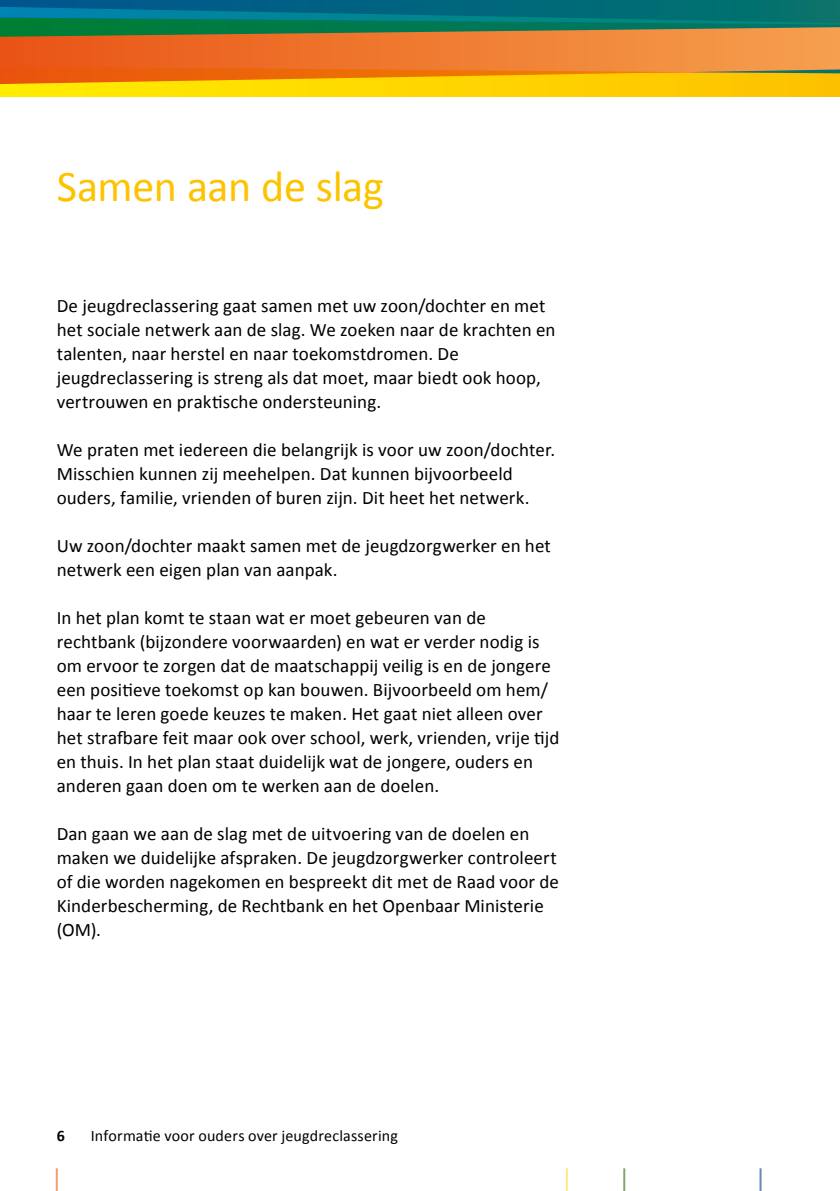
<style>
.page{position:relative;width:840px;height:1191px;background:#fff}
.page>*{position:absolute;margin:0;border:0;box-sizing:border-box;transform-origin:0 0}
.t1{font:44px "Calibri";letter-spacing:-.01em;color:#fdc300}
.t2{font:19px/24px "Calibri";letter-spacing:.005em;color:#000}
.t3{font:16px "Calibri";letter-spacing:.01em;color:#000}
.t4{font:700 16px "Calibri";color:#000}
</style>
<div class="page">
<div style="left:0;top:72px;width:839px;height:24px;background:linear-gradient(to right,#ffed00,#fec100)"></div>
<div style="left:0;top:26px;width:839px;height:46px;background:linear-gradient(to right,#e95415,#f5a04e)"></div>
<div style="left:0;top:0;width:839px;height:26px;background:linear-gradient(to right,#005591,#03746c)"></div>
<svg style="left:0;top:55px;width:839px;height:29px;background:#ef891d"></svg>
<svg style="left:0;top:6px;width:839px;height:31px;background:#277864"></svg>
<hr style="left:56px;top:1168px;width:2px;height:23px;background:#f49c70">
<hr style="left:565px;top:1168px;width:2px;height:23px;background:#ffe980">
<hr style="left:623px;top:1168px;width:2px;height:23px;background:#84a66c">
<hr style="left:759px;top:1168px;width:2px;height:23px;background:#6289b8">
<h1 class="t1" style="left:57px;top:159px;width:328px">Samen aan de slag</h1>
<p class="t2" style="left:57px;top:293px;width:500px">De jeugdreclassering gaat samen met uw zoon/dochter en met het sociale netwerk aan de slag. We zoeken naar de krachten en talenten, naar herstel en naar toekomstdromen. De jeugdreclassering is streng als dat moet, maar biedt ook hoop, vertrouwen en praktische ondersteuning.</p>
<p class="t2" style="left:57px;top:437px;width:500px">We praten met iedereen die belangrijk is voor uw zoon/dochter.<br>Misschien kunnen zij meehelpen. Dat kunnen bijvoorbeeld ouders, familie, vrienden of buren zijn. Dit heet het netwerk.</p>
<p class="t2" style="left:57px;top:533px;width:495px">Uw zoon/dochter maakt samen met de jeugdzorgwerker en het netwerk een eigen plan van aanpak.</p>
<p class="t2" style="left:57px;top:605px;width:504px">In het plan komt te staan wat er moet gebeuren van de rechtbank (bijzondere voorwaarden) en wat er verder nodig is om ervoor te zorgen dat de maatschappij veilig is en de jongere een positieve toekomst op kan bouwen. Bijvoorbeeld om hem/ haar te leren goede keuzes te maken. Het gaat niet alleen over het strafbare feit maar ook over school, werk, vrienden, vrije tijd en thuis. In het plan staat duidelijk wat de jongere, ouders en anderen gaan doen om te werken aan de doelen.</p>
<p class="t2" style="left:57px;top:821px;width:503px">Dan gaan we aan de slag met de uitvoering van de doelen en maken we duidelijke afspraken. De jeugdzorgwerker controleert of die worden nagekomen en bespreekt dit met de Raad voor de Kinderbescherming, de Rechtbank en het Openbaar Ministerie (OM).</p>
<p class="t4" style="left:57px;top:1125px;width:10px">6</p>
<p class="t3" style="left:91px;top:1125px;width:308px">Informatie voor ouders over jeugdreclassering</p>
</div>
